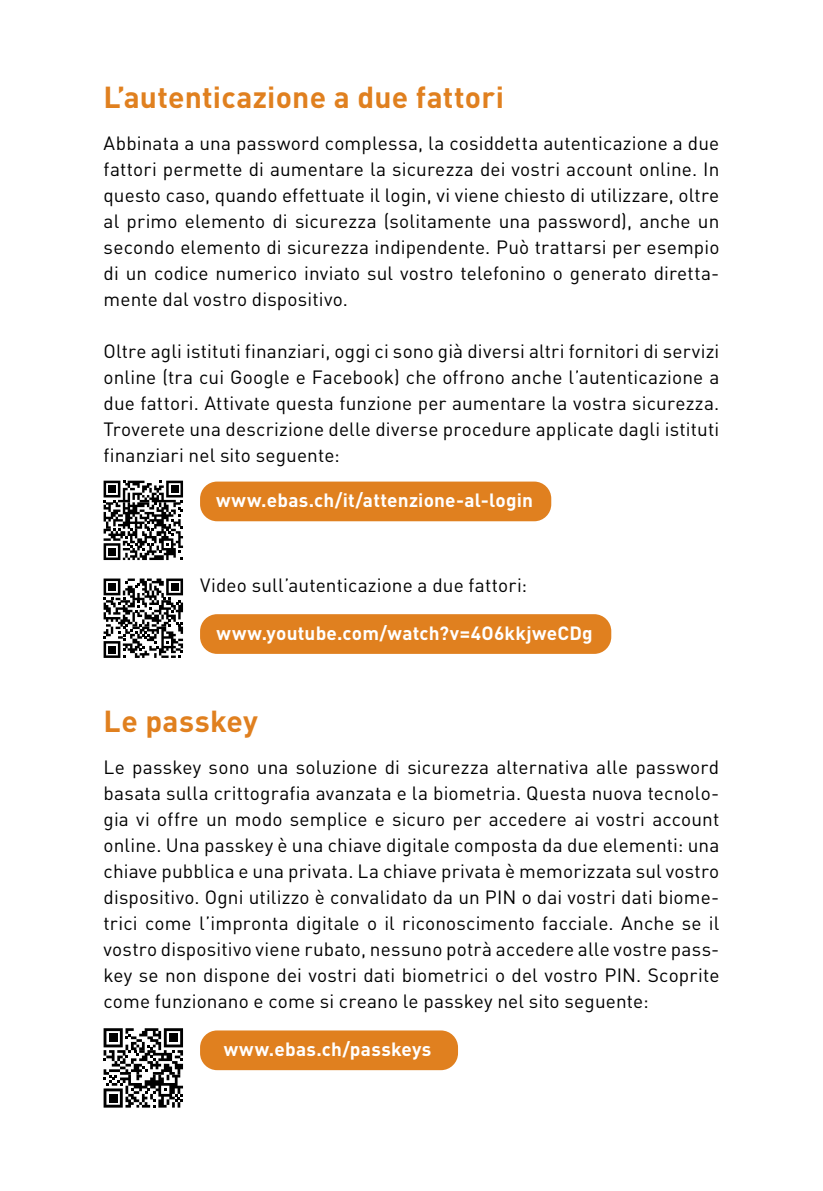
<style>
.page{position:relative;width:823px;height:1191px;background:#fff}
.page>*{position:absolute;margin:0;border:0;box-sizing:border-box;transform-origin:0 0}
.t1{font:700 30px "DIN";letter-spacing:.01em;color:#e0801f}
.t2{font:19px/26px "DIN";letter-spacing:.01em;color:#000;text-align:justify}
.t3{font:700 19px "DIN";letter-spacing:.01em;color:#fff}
</style>
<div class="page">
<div style="left:200px;top:481px;width:351px;height:40px;background:#e0801f;border-radius:17px"></div>
<div style="left:200px;top:614px;width:411px;height:40px;background:#e0801f;border-radius:17px"></div>
<div style="left:200px;top:1030px;width:258px;height:40px;background:#e0801f;border-radius:17px"></div>
<svg style="left:103px;top:578px;width:80px;height:80px"></svg>
<div style="left:108px;top:583px;width:7px;height:7px;background:#000"></div>
<div style="left:171px;top:583px;width:7px;height:7px;background:#000"></div>
<div style="left:108px;top:646px;width:7px;height:7px;background:#000"></div>
<svg style="left:103px;top:480px;width:80px;height:80px"></svg>
<div style="left:108px;top:485px;width:7px;height:7px;background:#000"></div>
<div style="left:171px;top:485px;width:7px;height:7px;background:#000"></div>
<div style="left:108px;top:548px;width:7px;height:7px;background:#000"></div>
<svg style="left:103px;top:1028px;width:80px;height:79px"></svg>
<div style="left:109px;top:1033px;width:8px;height:9px;background:#000"></div>
<div style="left:169px;top:1033px;width:8px;height:9px;background:#000"></div>
<div style="left:109px;top:1094px;width:8px;height:8px;background:#000"></div>
<h1 class="t1" style="left:103px;top:77px;width:402px">L’autenticazione a due fattori</h1>
<p class="t2" style="left:103px;top:130px;width:617px">Abbinata a una password complessa, la cosiddetta autenticazione a due fattori permette di aumentare la sicurezza dei vostri account online. In questo caso, quando effettuate il login, vi viene chiesto di utilizzare, oltre al primo elemento di sicurezza (solitamente una password), anche un secondo elemento di sicurezza indipendente. Può trattarsi per esempio di un codice numerico inviato sul vostro telefonino o generato diretta&shy;mente dal vostro dispositivo.</p>
<p class="t2" style="left:103px;top:338px;width:617px">Oltre agli istituti finanziari, oggi ci sono già diversi altri fornitori di servizi online (tra cui Google e Facebook) che offrono anche l’autenticazione a due fattori. Attivate questa funzione per aumentare la vostra sicurezza.<br>Troverete una descrizione delle diverse procedure applicate dagli istituti finanziari nel sito seguente:</p>
<p class="t3" style="left:216px;top:488px;width:318px">www.ebas.ch/it/attenzione-al-login</p>
<p class="t2" style="left:200px;top:572px;width:328px">Video sull’autenticazione a due fattori:</p>
<p class="t3" style="left:216px;top:620px;width:377px">www.youtube.com/watch?v=4O6kkjweCDg</p>
<h1 class="t1" style="left:103px;top:701px;width:156px">Le passkey</h1>
<p class="t2" style="left:103px;top:754px;width:617px;text-align:left">Le passkey sono una soluzione di sicurezza alternativa alle password basata sulla crittografia avanzata e la biometria. Questa nuova tecnolo&shy;gia vi offre un modo semplice e sicuro per accedere ai vostri account online. Una passkey è una chiave digitale composta da due elementi: una chiave pubblica e una privata. La chiave privata è memorizzata sul vostro dispositivo. Ogni utilizzo è convalidato da un PIN o dai vostri dati biome&shy;trici come l’impronta digitale o il riconoscimento facciale. Anche se il vostro dispositivo viene rubato, nessuno potrà accedere alle vostre pass&shy;key se non dispone dei vostri dati biometrici o del vostro PIN. Scoprite come funzionano e come si creano le passkey nel sito seguente:</p>
<p class="t3" style="left:223px;top:1036px;width:209px">www.ebas.ch/passkeys</p>
</div>
